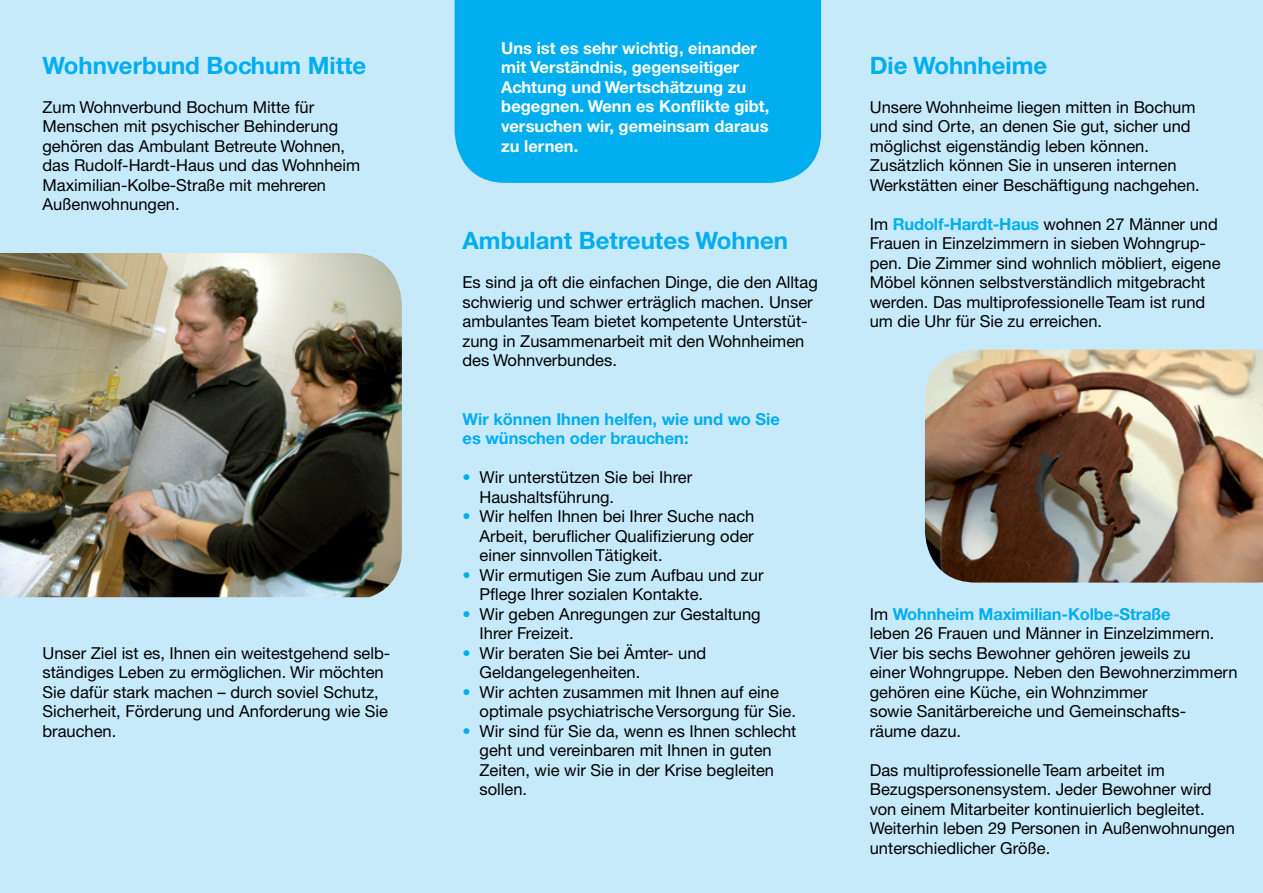
<style>
.page{position:relative;width:1263px;height:893px;background:#c7eafb}
.page>*{position:absolute;margin:0;border:0;box-sizing:border-box;transform-origin:0 0}
.t1{font:700 24px "Helvetica Neue CE";color:#00aeef}
.t2{font:16.5px/19.5px "Helvetica Neue CE";color:#000}
.t3{font:700 16.5px/19.5px "Helvetica Neue CE";color:#fff}
.t4{font:700 16.5px/19.5px "Helvetica Neue CE";color:#00aeef}
.s1{font-weight:700;color:#00aeef}
</style>
<div class="page">
<img style="left:0;top:253px;width:402px;height:344px">
<img style="left:925px;top:350px;width:338px;height:233px">
<div style="left:455px;top:0;width:366px;height:183px;background:#00aeef"></div>
<h1 class="t1" style="left:43px;top:50px;width:325px">Wohnverbund Bochum Mitte</h1>
<p class="t2" style="left:43px;top:97px;width:319px">Zum Wohnverbund Bochum Mitte für Menschen mit psychischer Behinderung gehören das Ambulant Betreute Wohnen, das Rudolf-Hardt-Haus und das Wohnheim Maximilian-Kolbe-Straße mit mehreren Außenwohnungen.</p>
<p class="t2" style="left:43px;top:643px;width:349px">Unser Ziel ist es, Ihnen ein weitestgehend selb&shy;ständiges Leben zu ermöglichen. Wir möchten Sie dafür stark machen – durch soviel Schutz, Sicherheit, Förderung und Anforderung wie Sie brauchen.</p>
<p class="t3" style="left:501px;top:39px;width:270px">Uns ist es sehr wichtig, einander mit Verständnis, gegenseitiger<br>Achtung und Wertschätzung zu begegnen. Wenn es Konflikte gibt, versuchen wir, gemeinsam daraus zu lernen.</p>
<h1 class="t1" style="left:462px;top:226px;width:327px">Ambulant Betreutes Wohnen</h1>
<p class="t2" style="left:462px;top:273px;width:357px">Es sind ja oft die einfachen Dinge, die den Alltag schwierig und schwer erträglich machen. Unser ambulantes Team bietet kompetente Unterstüt&shy;zung in Zusammenarbeit mit den Wohnheimen des Wohnverbundes.</p>
<p class="t4" style="left:462px;top:409px;width:319px">Wir können Ihnen helfen, wie und wo Sie es wünschen oder brauchen:</p>
<p class="t2" style="left:479px;top:468px;width:214px;text-indent:-17px"><span class="s1">•</span> Wir unterstützen Sie bei Ihrer<br>Haushaltsführung.</p>
<p class="t2" style="left:479px;top:507px;width:276px;text-align:justify;text-indent:-17px"><span class="s1">•</span> Wir helfen Ihnen bei Ihrer Suche nach Arbeit, beruflicher Qualifizierung oder einer sinnvollen Tätigkeit.</p>
<p class="t2" style="left:479px;top:565px;width:285px;text-indent:-17px"><span class="s1">•</span> Wir ermutigen Sie zum Aufbau und zur<br>Pflege Ihrer sozialen Kontakte.</p>
<p class="t2" style="left:479px;top:604px;width:283px;text-indent:-17px"><span class="s1">•</span> Wir geben Anregungen zur Gestaltung<br>Ihrer Freizeit.</p>
<p class="t2" style="left:479px;top:643px;width:228px;text-indent:-17px"><span class="s1">•</span> Wir beraten Sie bei Ämter- und<br>Geldangelegenheiten.</p>
<p class="t2" style="left:479px;top:682px;width:318px;text-indent:-17px"><span class="s1">•</span> Wir achten zusammen mit Ihnen auf eine optimale psychiatrische Versorgung für Sie.</p>
<p class="t2" style="left:479px;top:721px;width:318px;text-indent:-17px"><span class="s1">•</span> Wir sind für Sie da, wenn es Ihnen schlecht geht und vereinbaren mit Ihnen in guten<br>Zeiten, wie wir Sie in der Krise begleiten sollen.</p>
<h1 class="t1" style="left:870px;top:50px;width:179px">Die Wohnheime</h1>
<p class="t2" style="left:870px;top:97px;width:332px">Unsere Wohnheime liegen mitten in Bochum und sind Orte, an denen Sie gut, sicher und möglichst eigenständig leben können.<br>Zusätzlich können Sie in unseren internen Werkstätten einer Beschäftigung nachgehen.</p>
<p class="t2" style="left:870px;top:214px;width:352px">Im <span class="s1">Rudolf-Hardt-Haus</span> wohnen 27 Männer und Frauen in Einzelzimmern in sieben Wohngrup&shy;pen. Die Zimmer sind wohnlich möbliert, eigene Möbel können selbstverständlich mitgebracht werden. Das multiprofessionelle Team ist rund um die Uhr für Sie zu erreichen.</p>
<p class="t2" style="left:870px;top:604px;width:369px">Im <span class="s1">Wohnheim Maximilian-Kolbe-Straße<br></span>leben 26 Frauen und Männer in Einzelzimmern.<br>Vier bis sechs Bewohner gehören jeweils zu<br>einer Wohngruppe. Neben den Bewohnerzimmern gehören eine Küche, ein Wohnzimmer<br>sowie Sanitärbereiche und Gemeinschafts-<br>räume dazu.</p>
<p class="t2" style="left:870px;top:760px;width:367px">Das multiprofessionelle Team arbeitet im Bezugspersonensystem. Jeder Bewohner wird von einem Mitarbeiter kontinuierlich begleitet.<br>Weiterhin leben 29 Personen in Außenwohnungen unterschiedlicher Größe.</p>
</div>
